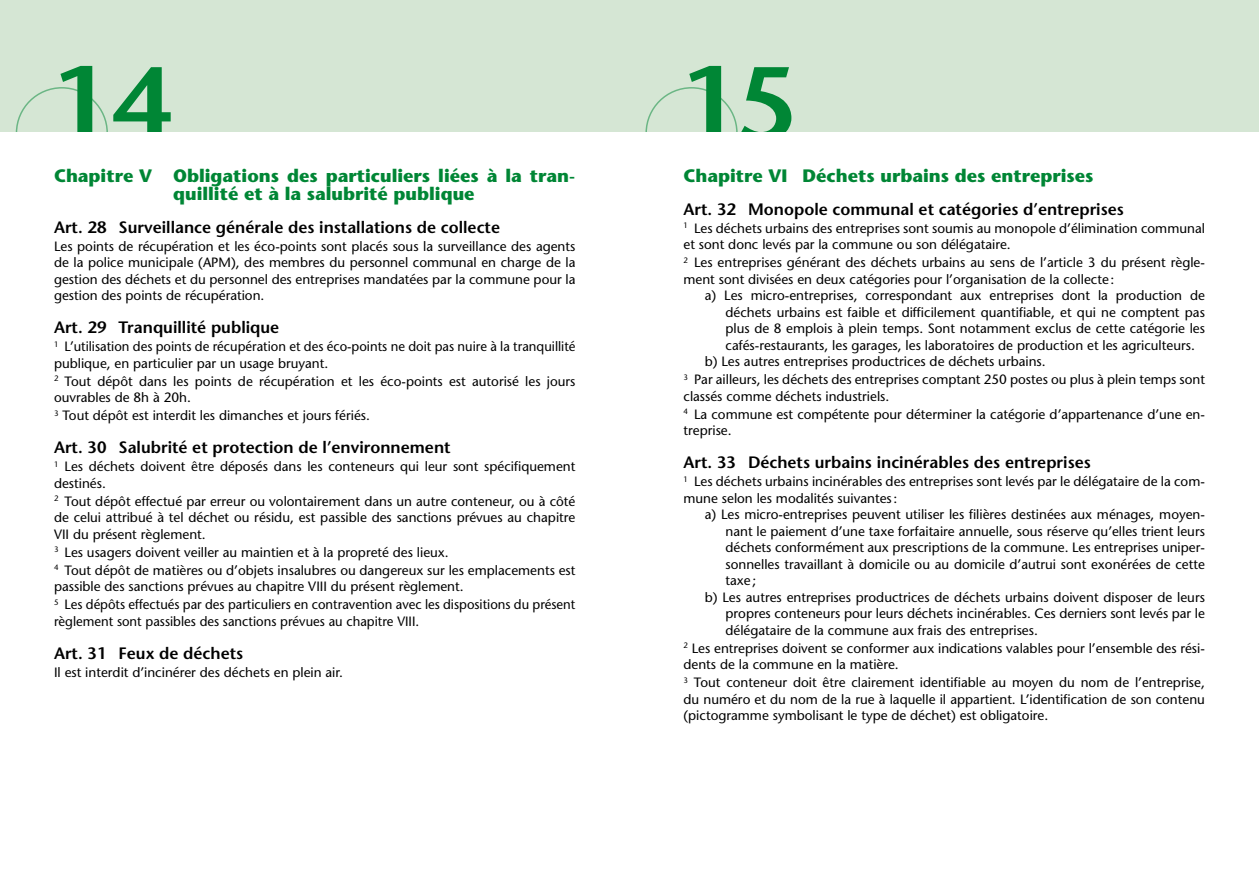
<style>
.page{position:relative;width:1259px;height:893px;background:#fff}
.page>*{position:absolute;margin:0;border:0;box-sizing:border-box;transform-origin:0 0}
.t1{font:600 105px "Stone Sans Std";color:#008635}
.t2{font:700 18px/18px "Stone Sans Std";color:#008635}
.t3{font:600 16.5px "Stone Sans Std";color:#000}
.t4{font:500 13.5px/16.5px "Stone Sans Std";color:#000}
</style>
<div class="page">
<div style="left:0;top:0;width:1259px;height:133px;background:#d5e6d4"></div>
<svg style="left:15px;top:87px;width:93px;height:45px"></svg>
<svg style="left:645px;top:87px;width:93px;height:45px"></svg>
<div style="left:0;top:132px;width:1259px;height:25px;background:#fff"></div>
<h1 class="t1" style="left:51px;top:41px;width:122px">14</h1>
<h1 class="t1" style="left:679px;top:41px;width:119px">15</h1>
<h2 class="t2" style="left:173px;top:167px;width:404px;text-indent:-119px">Chapitre V Obligations des particuliers liées à la tran&shy;quillité et à la salubrité publique</h2>
<p class="t3" style="left:54px;top:217px;width:447px">Art. 28 Surveillance générale des installations de collecte</p>
<p class="t4" style="left:54px;top:238px;width:523px;text-align:justify">Les points de récupération et les éco-points sont placés sous la surveillance des agents de la police municipale (APM), des membres du personnel communal en charge de la gestion des déchets et du personnel des entreprises mandatées par la commune pour la gestion des points de récupération.</p>
<p class="t3" style="left:54px;top:318px;width:227px">Art. 29 Tranquillité publique</p>
<p class="t4" style="left:54px;top:338px;width:523px"><sup>1</sup> L’utilisation des points de récupération et des éco-points ne doit pas nuire à la tranquillité publique, en particulier par un usage bruyant.</p>
<p class="t4" style="left:54px;top:373px;width:523px"><sup>2</sup> Tout dépôt dans les points de récupération et les éco-points est autorisé les jours ouvrables de 8h à 20h.</p>
<p class="t4" style="left:54px;top:407px;width:317px"><sup>3</sup> Tout dépôt est interdit les dimanches et jours fériés.</p>
<p class="t3" style="left:54px;top:438px;width:398px">Art. 30 Salubrité et protection de l’environnement</p>
<p class="t4" style="left:54px;top:458px;width:523px"><sup>1</sup> Les déchets doivent être déposés dans les conteneurs qui leur sont spécifiquement destinés.</p>
<p class="t4" style="left:54px;top:493px;width:523px;text-align:justify"><sup>2</sup> Tout dépôt effectué par erreur ou volontairement dans un autre conteneur, ou à côté de celui attribué à tel déchet ou résidu, est passible des sanctions prévues au chapitre VII du présent règlement.</p>
<p class="t4" style="left:54px;top:543px;width:523px;line-height:18px"><sup>3</sup> Les usagers doivent veiller au maintien et à la propreté des lieux.<br><sup>4</sup> Tout dépôt de matières ou d’objets insalubres ou dangereux sur les emplacements est</p>
<p class="t4" style="left:54px;top:578px;width:523px;line-height:18px">passible des sanctions prévues au chapitre VIII du présent règlement.<br><sup>5</sup> Les dépôts effectués par des particuliers en contravention avec les dispositions du présent</p>
<p class="t4" style="left:54px;top:613px;width:367px">règlement sont passibles des sanctions prévues au chapitre VIII.</p>
<p class="t3" style="left:54px;top:643px;width:191px">Art. 31 Feux de déchets</p>
<p class="t4" style="left:54px;top:664px;width:290px">Il est interdit d’incinérer des déchets en plein air.</p>
<h2 class="t2" style="left:683px;top:167px;width:411px">Chapitre VI Déchets urbains des entreprises</h2>
<p class="t3" style="left:683px;top:199px;width:442px">Art. 32 Monopole communal et catégories d’entreprises</p>
<p class="t4" style="left:683px;top:220px;width:523px"><sup>1</sup> Les déchets urbains des entreprises sont soumis au monopole d’élimination communal et sont donc levés par la commune ou son délégataire.</p>
<p class="t4" style="left:683px;top:254px;width:523px"><sup>2</sup> Les entreprises générant des déchets urbains au sens de l’article 3 du présent règle&shy;ment sont divisées en deux catégories pour l’organisation de la collecte:</p>
<p class="t4" style="left:705px;top:287px;width:501px">a) Les micro-entreprises, correspondant aux entreprises dont la production de</p>
<p class="t4" style="left:725px;top:304px;width:481px">déchets urbains est faible et difficilement quantifiable, et qui ne comptent pas</p>
<p class="t4" style="left:725px;top:320px;width:481px">plus de 8 emplois à plein temps. Sont notamment exclus de cette catégorie les</p>
<p class="t4" style="left:725px;top:337px;width:471px">cafés-restaurants, les garages, les laboratoires de production et les agriculteurs.</p>
<p class="t4" style="left:705px;top:353px;width:342px">b) Les autres entreprises productrices de déchets urbains.</p>
<p class="t4" style="left:683px;top:371px;width:523px"><sup>3</sup> Par ailleurs, les déchets des entreprises comptant 250 postes ou plus à plein temps sont classés comme déchets industriels.</p>
<p class="t4" style="left:683px;top:406px;width:523px"><sup>4</sup> La commune est compétente pour déterminer la catégorie d’appartenance d’une en&shy;treprise.</p>
<p class="t3" style="left:683px;top:453px;width:409px">Art. 33 Déchets urbains incinérables des entreprises</p>
<p class="t4" style="left:683px;top:473px;width:523px"><sup>1</sup> Les déchets urbains incinérables des entreprises sont levés par le délégataire de la com&shy;mune selon les modalités suivantes:</p>
<p class="t4" style="left:705px;top:506px;width:502px">a) Les micro-entreprises peuvent utiliser les filières destinées aux ménages, moyen-</p>
<p class="t4" style="left:725px;top:523px;width:481px">nant le paiement d’une taxe forfaitaire annuelle, sous réserve qu’elles trient leurs</p>
<p class="t4" style="left:725px;top:539px;width:481px">déchets conformément aux prescriptions de la commune. Les entreprises uniper-</p>
<p class="t4" style="left:725px;top:556px;width:481px">sonnelles travaillant à domicile ou au domicile d’autrui sont exonérées de cette</p>
<p class="t4" style="left:725px;top:572px;width:32px">taxe;</p>
<p class="t4" style="left:705px;top:589px;width:502px">b) Les autres entreprises productrices de déchets urbains doivent disposer de leurs</p>
<p class="t4" style="left:725px;top:605px;width:481px">propres conteneurs pour leurs déchets incinérables. Ces derniers sont levés par le</p>
<p class="t4" style="left:725px;top:622px;width:314px">délégataire de la commune aux frais des entreprises.</p>
<p class="t4" style="left:683px;top:640px;width:523px"><sup>2</sup> Les entreprises doivent se conformer aux indications valables pour l’ensemble des rési&shy;dents de la commune en la matière.</p>
<p class="t4" style="left:683px;top:674px;width:523px;text-align:justify"><sup>3</sup> Tout conteneur doit être clairement identifiable au moyen du nom de l’entreprise, du numéro et du nom de la rue à laquelle il appartient. L’identification de son contenu (pictogramme symbolisant le type de déchet) est obligatoire.</p>
</div>
